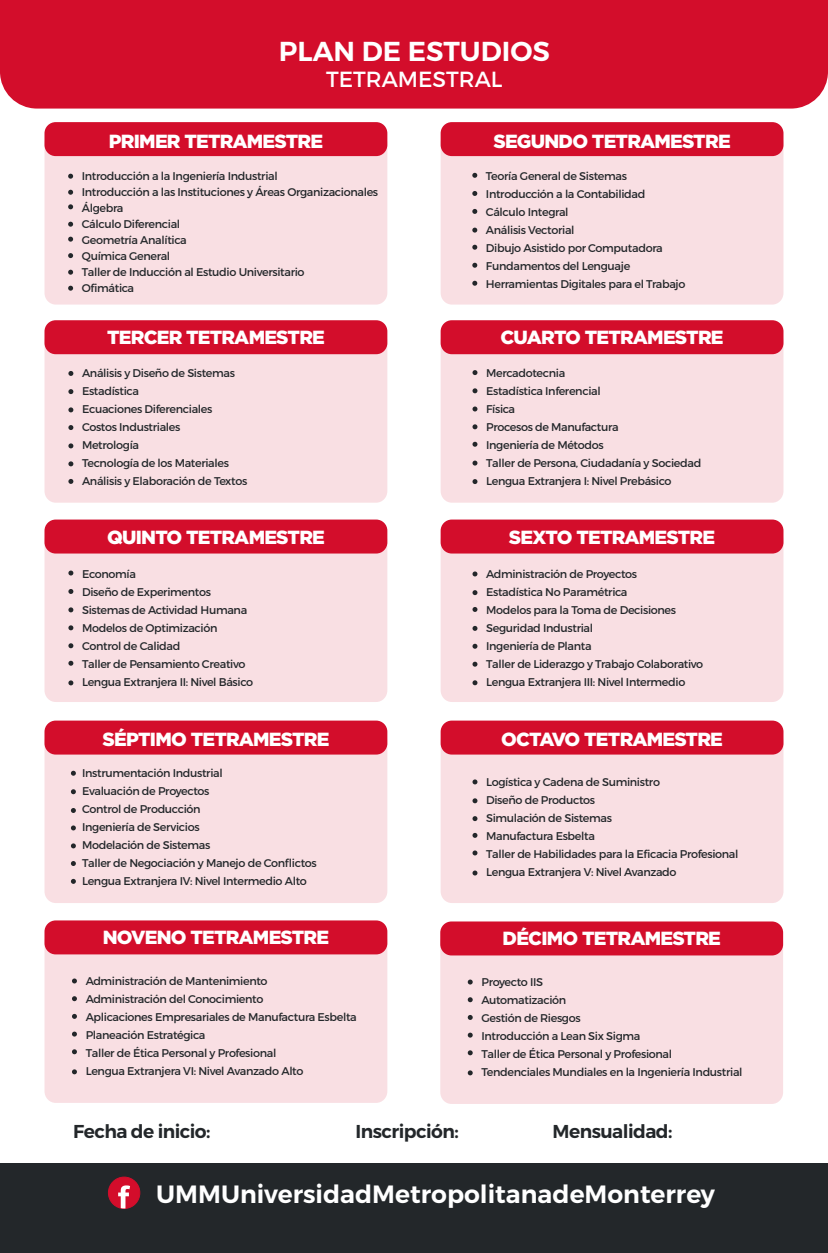
<style>
.page{position:relative;width:828px;height:1253px;background:#fff}
.page>*{position:absolute;margin:0;border:0;box-sizing:border-box;transform-origin:0 0}
.t1{font:600 27.4px "Montserrat";color:#fff}
.t2{font:600 25px "Montserrat";color:#fff}
.t3{font:22px "Montserrat";color:#fff}
.t4{font:900 19px "Gotham";letter-spacing:-.04em;color:#fff}
.t5{font:600 18.6px "Montserrat";letter-spacing:-.03em;color:#23272a}
.t6{font:11.2px/18px "Montserrat";letter-spacing:-.03em;color:#23272a}
</style>
<div class="page">
<div style="left:44px;top:132px;width:343px;height:173px;background:#f9dfe3;border-radius:11px"></div>
<div style="left:44px;top:122px;width:343px;height:34px;background:#d30d2b;border-radius:11px"></div>
<div style="left:440px;top:132px;width:343px;height:173px;background:#f9dfe3;border-radius:11px"></div>
<div style="left:440px;top:122px;width:343px;height:34px;background:#d30d2b;border-radius:11px"></div>
<div style="left:44px;top:330px;width:343px;height:173px;background:#f9dfe3;border-radius:11px"></div>
<div style="left:44px;top:320px;width:343px;height:34px;background:#d30d2b;border-radius:11px"></div>
<div style="left:440px;top:330px;width:343px;height:173px;background:#f9dfe3;border-radius:11px"></div>
<div style="left:440px;top:320px;width:343px;height:34px;background:#d30d2b;border-radius:11px"></div>
<div style="left:44px;top:529px;width:343px;height:173px;background:#f9dfe3;border-radius:11px"></div>
<div style="left:44px;top:520px;width:343px;height:33px;background:#d30d2b;border-radius:11px"></div>
<div style="left:440px;top:529px;width:343px;height:173px;background:#f9dfe3;border-radius:11px"></div>
<div style="left:440px;top:520px;width:343px;height:33px;background:#d30d2b;border-radius:11px"></div>
<div style="left:44px;top:730px;width:343px;height:173px;background:#f9dfe3;border-radius:11px"></div>
<div style="left:44px;top:721px;width:343px;height:34px;background:#d30d2b;border-radius:11px"></div>
<div style="left:440px;top:730px;width:343px;height:173px;background:#f9dfe3;border-radius:11px"></div>
<div style="left:440px;top:721px;width:343px;height:34px;background:#d30d2b;border-radius:11px"></div>
<div style="left:44px;top:930px;width:343px;height:173px;background:#f9dfe3;border-radius:11px"></div>
<div style="left:44px;top:920px;width:343px;height:34px;background:#d30d2b;border-radius:11px"></div>
<div style="left:0;top:1163px;width:828px;height:90px;background:#23272a"></div>
<svg style="left:108px;top:1177px;width:32px;height:32px"></svg>
<div style="left:0;top:0;width:828px;height:109px;background:#d30d2b"></div>
<svg style="left:68px;top:371px;width:5px;height:5px"></svg>
<svg style="left:68px;top:389px;width:5px;height:5px"></svg>
<svg style="left:68px;top:407px;width:5px;height:5px"></svg>
<svg style="left:68px;top:425px;width:5px;height:5px"></svg>
<svg style="left:68px;top:443px;width:5px;height:5px"></svg>
<svg style="left:68px;top:461px;width:5px;height:5px"></svg>
<svg style="left:68px;top:479px;width:5px;height:5px"></svg>
<svg style="left:68px;top:571px;width:5px;height:4px"></svg>
<svg style="left:68px;top:589px;width:5px;height:5px"></svg>
<svg style="left:68px;top:607px;width:5px;height:5px"></svg>
<svg style="left:68px;top:625px;width:5px;height:5px"></svg>
<svg style="left:68px;top:643px;width:5px;height:5px"></svg>
<svg style="left:68px;top:661px;width:5px;height:5px"></svg>
<svg style="left:68px;top:680px;width:5px;height:5px"></svg>
<svg style="left:71px;top:771px;width:5px;height:5px"></svg>
<svg style="left:71px;top:789px;width:5px;height:5px"></svg>
<svg style="left:71px;top:808px;width:5px;height:5px"></svg>
<svg style="left:71px;top:825px;width:5px;height:5px"></svg>
<svg style="left:71px;top:843px;width:5px;height:5px"></svg>
<svg style="left:71px;top:861px;width:5px;height:5px"></svg>
<svg style="left:71px;top:879px;width:5px;height:5px"></svg>
<svg style="left:72px;top:978px;width:5px;height:5px"></svg>
<svg style="left:72px;top:996px;width:5px;height:5px"></svg>
<svg style="left:72px;top:1014px;width:5px;height:5px"></svg>
<svg style="left:72px;top:1032px;width:5px;height:5px"></svg>
<svg style="left:72px;top:1049px;width:5px;height:5px"></svg>
<svg style="left:72px;top:1069px;width:5px;height:5px"></svg>
<svg style="left:472px;top:228px;width:5px;height:5px"></svg>
<svg style="left:472px;top:173px;width:5px;height:5px"></svg>
<svg style="left:472px;top:191px;width:5px;height:5px"></svg>
<svg style="left:472px;top:209px;width:5px;height:5px"></svg>
<svg style="left:472px;top:245px;width:5px;height:5px"></svg>
<svg style="left:472px;top:263px;width:5px;height:5px"></svg>
<svg style="left:472px;top:281px;width:5px;height:5px"></svg>
<svg style="left:472px;top:571px;width:5px;height:5px"></svg>
<svg style="left:472px;top:590px;width:5px;height:5px"></svg>
<svg style="left:472px;top:607px;width:5px;height:5px"></svg>
<svg style="left:472px;top:626px;width:5px;height:5px"></svg>
<svg style="left:472px;top:662px;width:5px;height:5px"></svg>
<svg style="left:472px;top:644px;width:5px;height:5px"></svg>
<svg style="left:472px;top:370px;width:5px;height:5px"></svg>
<svg style="left:472px;top:388px;width:5px;height:5px"></svg>
<svg style="left:472px;top:406px;width:5px;height:5px"></svg>
<svg style="left:472px;top:424px;width:5px;height:5px"></svg>
<svg style="left:472px;top:442px;width:5px;height:5px"></svg>
<svg style="left:472px;top:461px;width:5px;height:5px"></svg>
<svg style="left:472px;top:479px;width:5px;height:5px"></svg>
<svg style="left:472px;top:779px;width:5px;height:5px"></svg>
<svg style="left:472px;top:798px;width:5px;height:5px"></svg>
<svg style="left:472px;top:833px;width:5px;height:5px"></svg>
<svg style="left:472px;top:816px;width:5px;height:5px"></svg>
<svg style="left:472px;top:850px;width:5px;height:5px"></svg>
<svg style="left:472px;top:870px;width:5px;height:5px"></svg>
<svg style="left:68px;top:174px;width:5px;height:5px"></svg>
<svg style="left:68px;top:190px;width:5px;height:5px"></svg>
<svg style="left:68px;top:204px;width:5px;height:5px"></svg>
<svg style="left:68px;top:222px;width:5px;height:5px"></svg>
<svg style="left:68px;top:237px;width:5px;height:5px"></svg>
<svg style="left:68px;top:253px;width:5px;height:5px"></svg>
<svg style="left:68px;top:270px;width:5px;height:5px"></svg>
<svg style="left:68px;top:286px;width:5px;height:5px"></svg>
<svg style="left:472px;top:680px;width:5px;height:5px"></svg>
<div style="left:440px;top:931px;width:343px;height:173px;background:#f9dfe3;border-radius:11px"></div>
<div style="left:440px;top:921px;width:343px;height:34px;background:#d30d2b;border-radius:11px"></div>
<svg style="left:468px;top:979px;width:5px;height:5px"></svg>
<svg style="left:468px;top:997px;width:5px;height:5px"></svg>
<svg style="left:468px;top:1015px;width:5px;height:5px"></svg>
<svg style="left:468px;top:1033px;width:5px;height:5px"></svg>
<svg style="left:468px;top:1050px;width:5px;height:5px"></svg>
<svg style="left:468px;top:1070px;width:5px;height:5px"></svg>
<h1 class="t1" style="left:279px;top:34px;width:272px">PLAN DE ESTUDIOS</h1>
<h3 class="t3" style="left:326px;top:66px;width:178px">TETRAMESTRAL</h3>
<h3 class="t4" style="left:109px;top:130px;width:216px">PRIMER TETRAMESTRE</h3>
<h3 class="t4" style="left:493px;top:130px;width:239px">SEGUNDO TETRAMESTRE</h3>
<p class="t6" style="left:82px;top:168px;width:298px;line-height:16px">Introducción a la Ingeniería Industrial<br>Introducción a las Instituciones y Áreas Organizacionales<br>Álgebra<br>Cálculo Diferencial<br>Geometría Analítica<br>Química General<br>Taller de Inducción al Estudio Universitario<br>Ofimática</p>
<h3 class="t4" style="left:107px;top:326px;width:219px">TERCER TETRAMESTRE</h3>
<p class="t6" style="left:82px;top:364px;width:167px">Análisis y Diseño de Sistemas<br>Estadística<br>Ecuaciones Diferenciales<br>Costos Industriales<br>Metrología<br>Tecnología de los Materiales<br>Análisis y Elaboración de Textos</p>
<p class="t6" style="left:486px;top:167px;width:201px">Teoría General de Sistemas<br>Introducción a la Contabilidad<br>Cálculo Integral<br>Análisis Vectorial<br>Dibujo Asistido por Computadora<br>Fundamentos del Lenguaje<br>Herramientas Digitales para el Trabajo</p>
<h3 class="t4" style="left:500px;top:326px;width:224px">CUARTO TETRAMESTRE</h3>
<p class="t6" style="left:486px;top:364px;width:217px">Mercadotecnia<br>Estadística Inferencial<br>Física<br>Procesos de Manufactura<br>Ingeniería de Métodos<br>Taller de Persona, Ciudadanía y Sociedad<br>Lengua Extranjera I: Nivel Prebásico</p>
<h3 class="t4" style="left:107px;top:526px;width:219px">QUINTO TETRAMESTRE</h3>
<h3 class="t4" style="left:509px;top:526px;width:208px">SEXTO TETRAMESTRE</h3>
<p class="t6" style="left:82px;top:564px;width:173px">Economía<br>Diseño de Experimentos<br>Sistemas de Actividad Humana<br>Modelos de Optimización<br>Control de Calidad<br>Taller de Pensamiento Creativo<br>Lengua Extranjera II: Nivel Básico</p>
<h3 class="t4" style="left:103px;top:728px;width:228px">SÉPTIMO TETRAMESTRE</h3>
<p class="t6" style="left:82px;top:764px;width:236px">Instrumentación Industrial<br>Evaluación de Proyectos<br>Control de Producción<br>Ingeniería de Servicios<br>Modelación de Sistemas<br>Taller de Negociación y Manejo de Conflictos<br>Lengua Extranjera IV: Nivel Intermedio Alto</p>
<h3 class="t4" style="left:103px;top:926px;width:228px">NOVENO TETRAMESTRE</h3>
<p class="t6" style="left:86px;top:972px;width:273px">Administración de Mantenimiento<br>Administración del Conocimiento<br>Aplicaciones Empresariales de Manufactura Esbelta Planeación Estratégica<br>Taller de Ética Personal y Profesional<br>Lengua Extranjera VI: Nivel Avanzado Alto</p>
<p class="t6" style="left:486px;top:565px;width:219px">Administración de Proyectos<br>Estadística No Paramétrica<br>Modelos para la Toma de Decisiones<br>Seguridad Industrial<br>Ingeniería de Planta<br>Taller de Liderazgo y Trabajo Colaborativo<br>Lengua Extranjera III: Nivel Intermedio</p>
<h3 class="t4" style="left:501px;top:728px;width:223px">OCTAVO TETRAMESTRE</h3>
<p class="t6" style="left:486px;top:773px;width:254px">Logística y Cadena de Suministro<br>Diseño de Productos<br>Simulación de Sistemas<br>Manufactura Esbelta<br>Taller de Habilidades para la Eficacia Profesional<br>Lengua Extranjera V: Nivel Avanzado</p>
<h3 class="t4" style="left:502px;top:927px;width:220px">DÉCIMO TETRAMESTRE</h3>
<p class="t6" style="left:481px;top:973px;width:263px">Proyecto IIS<br>Automatización<br>Gestión de Riesgos<br>Introducción a Lean Six Sigma<br>Taller de Ética Personal y Profesional<br>Tendenciales Mundiales en la Ingeniería Industrial</p>
<h3 class="t5" style="left:73px;top:1120px;width:139px">Fecha de inicio:</h3>
<h3 class="t5" style="left:356px;top:1120px;width:104px">Inscripción:</h3>
<h3 class="t5" style="left:552px;top:1120px;width:121px">Mensualidad:</h3>
<h2 class="t2" style="left:156px;top:1179px;width:560px">UMMUniversidadMetropolitanadeMonterrey</h2>
</div>
